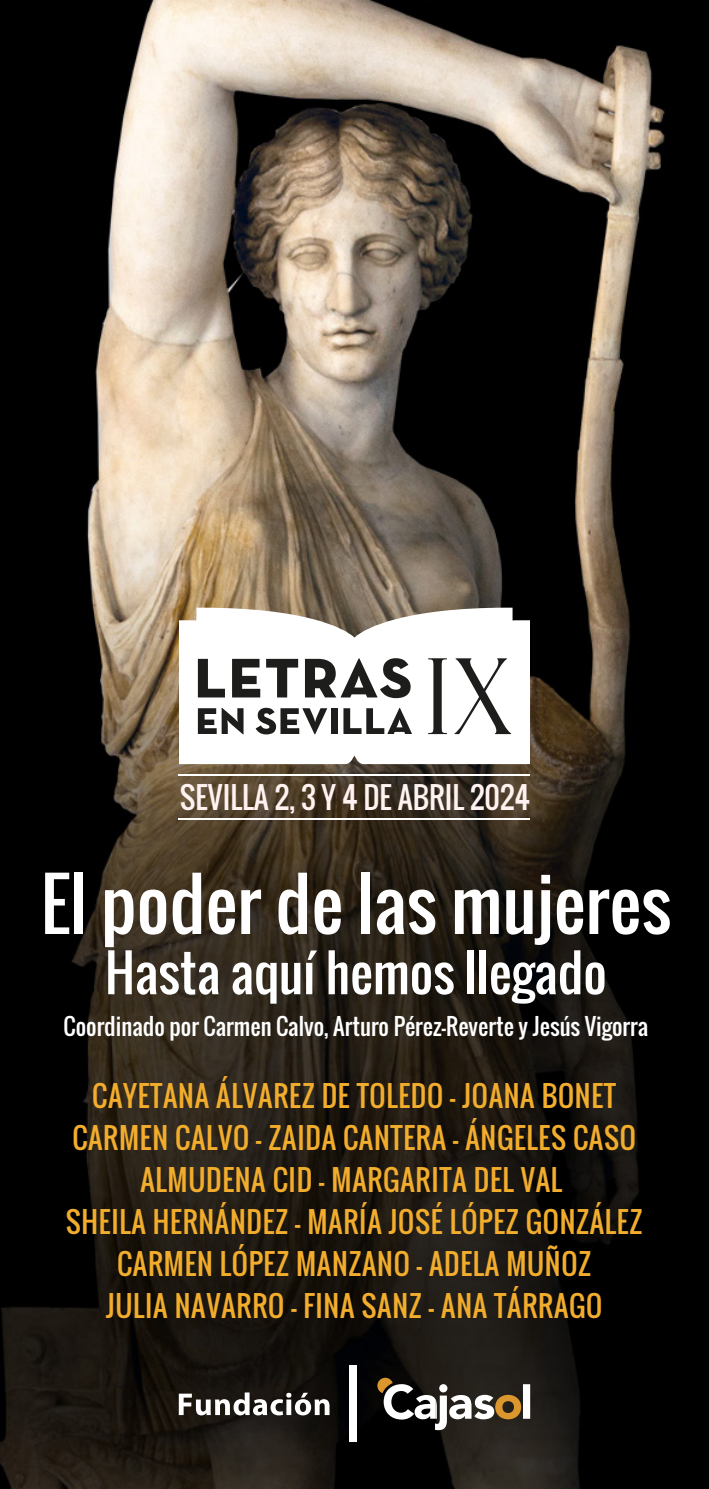
<style>
.page{position:relative;width:709px;height:1489px;background:#fff}
.page>*{position:absolute;margin:0;border:0;box-sizing:border-box;transform-origin:0 0}
.t1{font:70px "Oswald";color:#fff}
.t2{font:50.25px "Oswald";color:#fff}
.t3{font:29px "Oswald";color:#fff2f0}
.t4{font:28px/42px "Oswald";letter-spacing:.025em;color:#f2ad2d;text-align:center}
.t5{font:22.5px "Oswald";color:#fff}
</style>
<div class="page">
<img style="left:0;top:0;width:709px;height:1488px">
<svg style="left:377px;top:1377px;width:153px;height:52px"></svg>
<svg style="left:179px;top:1392px;width:150px;height:23px"></svg>
<div style="left:349px;top:1365px;width:8px;height:76px;background:#fff"></div>
<hr style="left:179px;top:817px;width:351px;height:2px;background:#fff">
<svg style="left:179px;top:607px;width:351px;height:157px"></svg>
<svg style="left:266px;top:659px;width:32px;height:38px"></svg>
<svg style="left:198px;top:708px;width:45px;height:26px"></svg>
<svg style="left:256px;top:707px;width:71px;height:27px"></svg>
<svg style="left:198px;top:659px;width:27px;height:38px"></svg>
<svg style="left:232px;top:659px;width:28px;height:38px"></svg>
<div style="left:331px;top:708px;width:7px;height:26px;background:#1d1d1b"></div>
<svg style="left:305px;top:658px;width:105px;height:40px"></svg>
<svg style="left:343px;top:708px;width:69px;height:26px"></svg>
<svg style="left:428px;top:658px;width:19px;height:76px"></svg>
<svg style="left:454px;top:658px;width:57px;height:76px"></svg>
<hr style="left:179px;top:774px;width:351px;height:2px;background:#fff">
<p class="t3" style="left:180px;top:775px;width:351px">SEVILLA 2, 3 Y 4 DE ABRIL 2024</p>
<h1 class="t1" style="left:41px;top:851px;width:632px">El poder de las mujeres</h1>
<h2 class="t2" style="left:105px;top:934px;width:503px">Hasta aquí hemos llegado</h2>
<p class="t5" style="left:64px;top:1008px;width:586px">Coordinado por Carmen Calvo, Arturo Pérez-Reverte y Jesús Vigorra</p>
<p class="t4" style="left:66px;top:1074px;width:578px">CAYETANA ÁLVAREZ DE TOLEDO - JOANA BONET CARMEN CALVO - ZAIDA CANTERA - ÁNGELES CASO ALMUDENA CID - MARGARITA DEL VAL<br>SHEILA HERNÁNDEZ - MARÍA JOSÉ LÓPEZ GONZÁLEZ CARMEN LÓPEZ MANZANO - ADELA MUÑOZ<br>JULIA NAVARRO - FINA SANZ - ANA TÁRRAGO</p>
</div>
